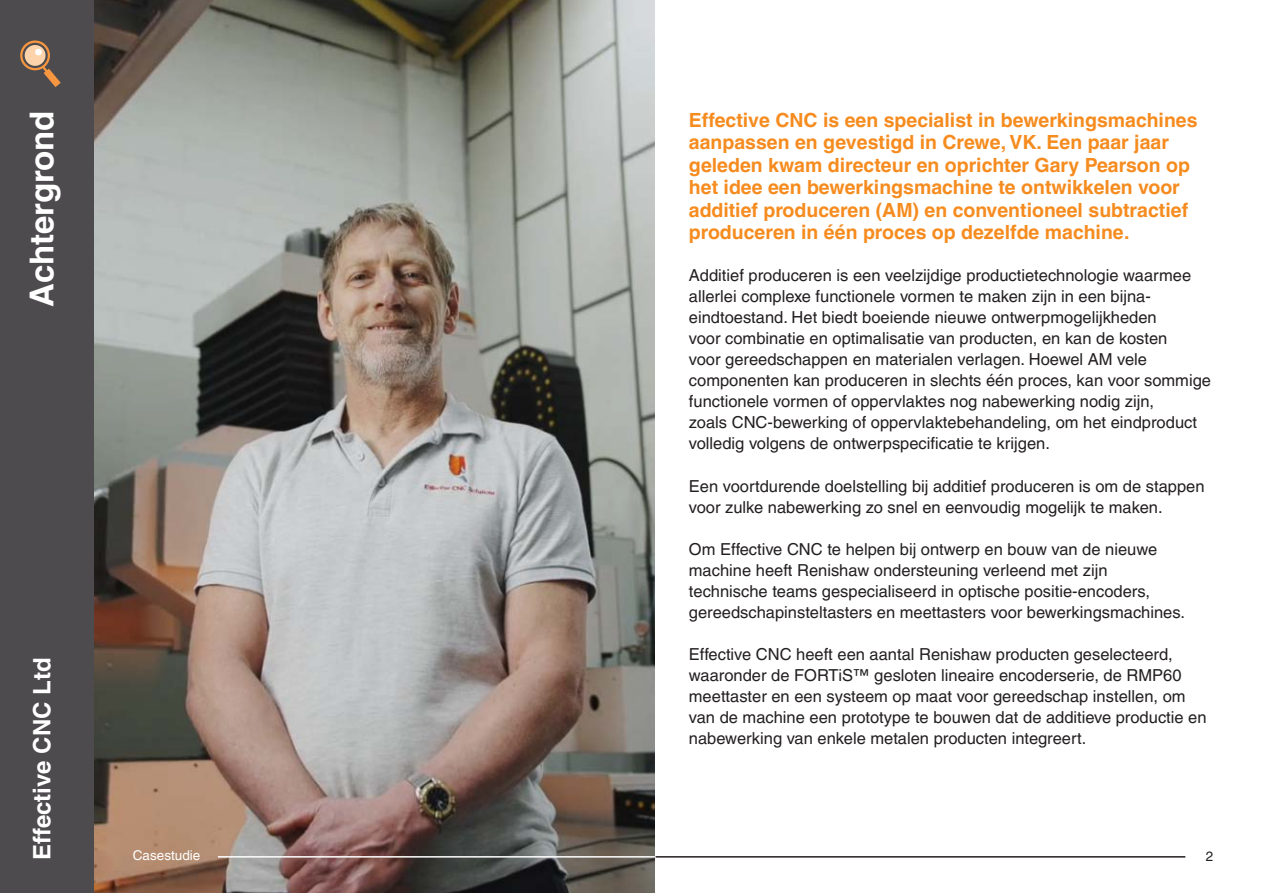
<style>
.page{position:relative;width:1263px;height:893px;background:#fff}
.page>*{position:absolute;margin:0;border:0;box-sizing:border-box;transform-origin:0 0}
.Section_Head_22pt_Bold_White{font:700 33px "Helvetica LT Pro";color:#fff}
.Subheading_16pt_Bold_White{font:700 24px "Helvetica LT Pro";color:#fff}
.Body_Text_13pt_Bold_Orange{font:700 19.5px/22.5px "Helvetica LT Pro";color:#f68c1f}
.Body_Text_11pt{font:16.5px/21px "Helvetica LT Pro";color:#231f20}
.Body_Text_9pt{font:13.5px "Helvetica LT Pro";color:#fff}
.t1{font:13.5px "Helvetica LT Pro";color:#231f20}
</style>
<div class="page">
<img style="left:94px;top:0;width:561px;height:893px">
<hr style="left:656px;top:856px;width:529px;height:2px;background:#231f20">
<hr style="left:218px;top:856px;width:437px;height:2px;background:#fff">
<div style="left:0;top:0;width:94px;height:893px;background:#4d4b4d"></div>
<svg style="left:20px;top:40px;width:41px;height:47px"></svg>
<div style="left:35px;top:49px;width:7px;height:6px;background:#fff;border-radius:50%"></div>
<p class="Section_Head_22pt_Bold_White" style="left:22px;top:307px;width:198px;rotate:-90deg">Achtergrond</p>
<p class="Subheading_16pt_Bold_White" style="left:27px;top:860px;width:204px;rotate:-90deg">Effective CNC Ltd</p>
<p class="Body_Text_9pt" style="left:133px;top:848px;width:69px">Casestudie</p>
<p class="Body_Text_13pt_Bold_Orange" style="left:689px;top:109px;width:510px">Effective CNC is een specialist in bewerkingsmachines aanpassen en gevestigd in Crewe, VK. Een paar jaar geleden kwam directeur en oprichter Gary Pearson op het idee een bewerkingsmachine te ontwikkelen voor additief produceren (AM) en conventioneel subtractief produceren in één proces op dezelfde machine.</p>
<p class="Body_Text_11pt" style="left:689px;top:265px;width:524px">Additief produceren is een veelzijdige productietechnologie waarmee allerlei complexe functionele vormen te maken zijn in een bijna&shy;eindtoestand. Het biedt boeiende nieuwe ontwerpmogelijkheden<br>voor combinatie en optimalisatie van producten, en kan de kosten<br>voor gereedschappen en materialen verlagen. Hoewel AM vele componenten kan produceren in slechts één proces, kan voor sommige functionele vormen of oppervlaktes nog nabewerking nodig zijn,<br>zoals CNC-bewerking of oppervlaktebehandeling, om het eindproduct volledig volgens de ontwerpspecificatie te krijgen.</p>
<p class="Body_Text_11pt" style="left:689px;top:475px;width:517px">Een voortdurende doelstelling bij additief produceren is om de stappen voor zulke nabewerking zo snel en eenvoudig mogelijk te maken.</p>
<p class="Body_Text_11pt" style="left:689px;top:539px;width:498px">Om Effective CNC te helpen bij ontwerp en bouw van de nieuwe machine heeft Renishaw ondersteuning verleend met zijn technische teams gespecialiseerd in optische positie-encoders, gereedschapinsteltasters en meettasters voor bewerkingsmachines.</p>
<p class="Body_Text_11pt" style="left:689px;top:644px;width:519px">Effective CNC heeft een aantal Renishaw producten geselecteerd, waaronder de FORTiS™ gesloten lineaire encoderserie, de RMP60 meettaster en een systeem op maat voor gereedschap instellen, om van de machine een prototype te bouwen dat de additieve productie en nabewerking van enkele metalen producten integreert.</p>
<p class="t1" style="left:1206px;top:849px;width:9px">2</p>
</div>
